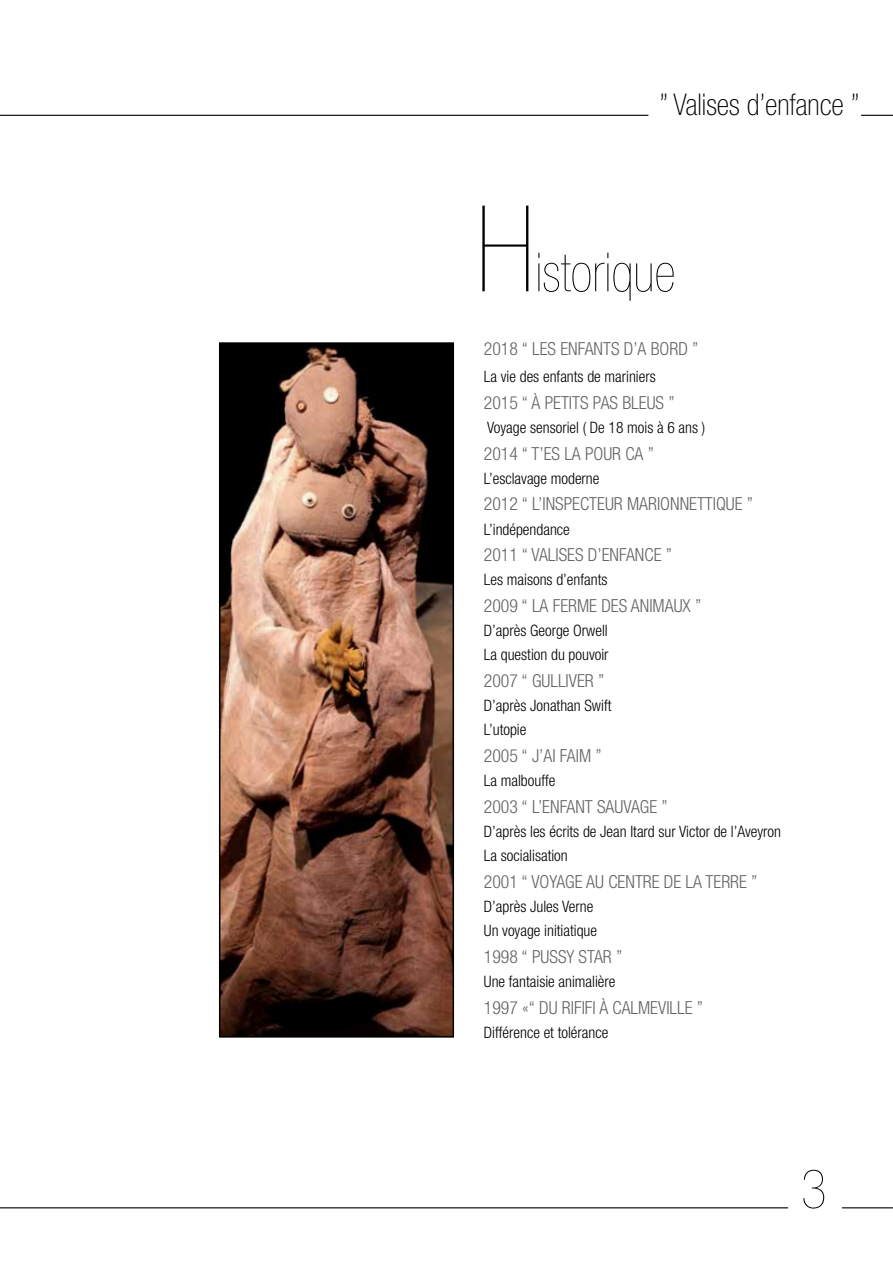
<style>
.page{position:relative;width:893px;height:1263px;background:#fff}
.page>*{position:absolute;margin:0;border:0;box-sizing:border-box;transform-origin:0 0}
.t1{font:200 condensed 120px "Helvetica Neue LT Std";color:#000}
.t2{font:200 condensed 54px "Helvetica Neue LT Std";color:#000}
.t3{font:200 condensed 53.85px "Helvetica Neue LT Std";color:#000}
.t4{font:100 condensed 30px "Helvetica Neue LT Std";color:#000}
.t5{font:300 condensed 18px "Helvetica Neue LT Std";color:#646465}
.t6{font:300 condensed 15.75px/24px "Helvetica Neue LT Std";color:#000}
</style>
<div class="page">
<img style="left:222px;top:345px;width:229px;height:689px">
<div style="left:219px;top:342px;width:235px;height:695px;border:2px solid #000"></div>
<hr style="left:861px;top:115px;width:32px;height:1px;background:#000">
<hr style="left:842px;top:1207px;width:51px;height:1px;background:#000">
<hr style="left:0;top:115px;width:648px;height:1px;background:#000">
<hr style="left:0;top:1207px;width:788px;height:1px;background:#000">
<h3 class="t4" style="left:659px;top:88px;width:202px">” Valises d’enfance ”</h3>
<h1 class="t1" style="left:475px;top:183px;width:61px">H</h1>
<h2 class="t2" style="left:535px;top:243px;width:141px">istorique</h2>
<p class="t5" style="left:484px;top:338px;width:111px">2018 “ LES ENFANTS</p>
<p class="t5" style="left:624px;top:338px;width:76px">D’A BORD ”</p>
<p class="t6" style="left:484px;top:364px;width:173px">La vie des enfants de mariniers</p>
<p class="t5" style="left:484px;top:392px;width:192px">2015 “ à petits pas bleus ”</p>
<p class="t6" style="left:487px;top:415px;width:220px">Voyage sensoriel ( De 18 mois à 6 ans )</p>
<p class="t5" style="left:484px;top:443px;width:111px">2014 “ T’ES LA POUR</p>
<p class="t5" style="left:625px;top:443px;width:30px">CA ”</p>
<p class="t6" style="left:484px;top:466px;width:117px">L’esclavage moderne</p>
<p class="t5" style="left:484px;top:494px;width:271px">2012 “ L’inspecteur marionnettique ”</p>
<p class="t6" style="left:484px;top:517px;width:87px">L’indépendance</p>
<p class="t5" style="left:484px;top:545px;width:190px">2011 “ Valises d’enfance ”</p>
<p class="t6" style="left:484px;top:568px;width:125px">Les maisons d’enfants</p>
<p class="t5" style="left:484px;top:595px;width:219px">2009 “ La Ferme des animaux ”</p>
<p class="t6" style="left:484px;top:618px;width:126px">D’après George Orwell<br>La question du pouvoir</p>
<p class="t5" style="left:484px;top:670px;width:122px">2007 “ Gulliver ”</p>
<p class="t6" style="left:484px;top:693px;width:129px">D’après Jonathan Swift<br>L’utopie</p>
<p class="t5" style="left:484px;top:745px;width:119px">2005 “ J’ai Faim ”</p>
<p class="t6" style="left:484px;top:768px;width:73px">La malbouffe</p>
<p class="t5" style="left:484px;top:796px;width:185px">2003 “ L’enfant Sauvage ”</p>
<p class="t6" style="left:484px;top:819px;width:299px">D’après les écrits de Jean Itard sur Victor de l’Aveyron<br>La socialisation</p>
<p class="t5" style="left:484px;top:871px;width:275px">2001 “ Voyage au centre de la terre ”</p>
<p class="t6" style="left:484px;top:894px;width:115px">D’après Jules Verne<br>Un voyage initiatique</p>
<p class="t5" style="left:484px;top:946px;width:140px">1998 “ Pussy Star ”</p>
<p class="t6" style="left:484px;top:969px;width:133px">Une fantaisie animalière</p>
<p class="t5" style="left:484px;top:997px;width:221px">1997 «“ Du Rififi à Calm eville ”</p>
<p class="t6" style="left:484px;top:1020px;width:126px">Différence et tolérance</p>
<h3 class="t3" style="left:801px;top:1159px;width:27px">3</h3>
</div>
